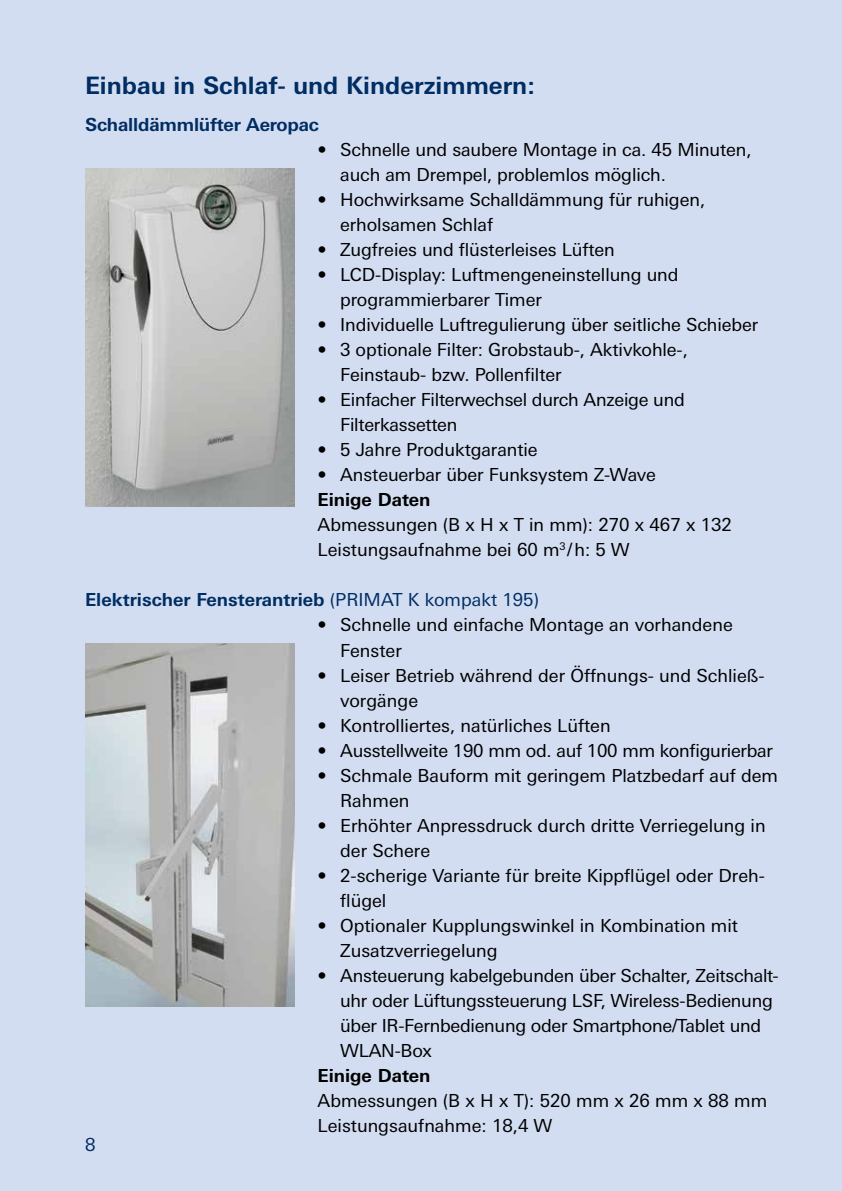
<style>
.page{position:relative;width:842px;height:1191px;background:#d3ddf2}
.page>*{position:absolute;margin:0;border:0;box-sizing:border-box;transform-origin:0 0}
.t1{font:700 24px "LT Univers Basic";color:#002d62}
.t2{font:18px/25px "LT Univers Basic";letter-spacing:-.005em;color:#000}
.t3{font:700 18px "LT Univers Basic";letter-spacing:-.01em;color:#002d62}
.t4{font:700 18px "LT Univers Basic";color:#000}
.t5{font:18px "LT Univers Basic";color:#002d62}
.s1{font-weight:400}
</style>
<div class="page">
<img style="left:85px;top:169px;width:210px;height:337px">
<img style="left:85px;top:644px;width:210px;height:362px">
<hr style="left:0;top:1131px;width:1px;height:60px;background:#002d62">
<h1 class="t1" style="left:85px;top:71px;width:451px">Einbau in Schlaf- und Kinderzimmern:</h1>
<p class="t3" style="left:85px;top:114px;width:235px">Schalldämmlüfter Aeropac</p>
<p class="t2" style="left:340px;top:137px;width:413px;text-indent:-23px">• Schnelle und saubere Montage in ca. 45 Minuten, auch am Drempel, problemlos möglich.</p>
<p class="t2" style="left:340px;top:187px;width:366px;text-indent:-23px">• Hochwirksame Schalldämmung für ruhigen, erholsamen Schlaf</p>
<p class="t2" style="left:317px;top:237px;width:299px">• Zugfreies und flüsterleises Lüften</p>
<p class="t2" style="left:340px;top:262px;width:340px;text-indent:-23px">• LCD-Display: Luftmengeneinstellung und programmierbarer Timer</p>
<p class="t2" style="left:317px;top:312px;width:442px">• Individuelle Luftregulierung über seitliche Schieber</p>
<p class="t2" style="left:340px;top:337px;width:349px;text-indent:-23px">• 3 optionale Filter: Grobstaub-, Aktivkohle-,<br>Feinstaub- bzw. Pollenfilter</p>
<p class="t2" style="left:340px;top:387px;width:346px;text-indent:-23px">• Einfacher Filterwechsel durch Anzeige und<br>Filterkassetten</p>
<p class="t2" style="left:317px;top:437px;width:222px">• 5 Jahre Produktgarantie</p>
<p class="t2" style="left:317px;top:462px;width:340px">• Ansteuerbar über Funksystem Z-Wave</p>
<p class="t4" style="left:317px;top:489px;width:115px">Einige Daten</p>
<p class="t2" style="left:317px;top:512px;width:416px">Abmessungen (B x H x T in mm): 270 x 467 x 132<br>Leistungsaufnahme bei 60 m<sup>3</sup>/h: 5 W</p>
<p class="t3" style="left:85px;top:589px;width:456px">Elektrischer Fensterantrieb <span class="s1">(PRIMAT K kompakt 195)</span></p>
<p class="t5" style="left:85px;top:1134px;width:12px">8</p>
<p class="t2" style="left:340px;top:612px;width:394px;text-indent:-23px">• Schnelle und einfache Montage an vorhandene<br>Fenster</p>
<p class="t2" style="left:340px;top:662px;width:426px;text-indent:-23px">• Leiser Betrieb während der Öffnungs- und Schließ&shy;vorgänge</p>
<p class="t2" style="left:317px;top:712px;width:295px">• Kontrolliertes, natürliches Lüften</p>
<p class="t2" style="left:317px;top:737px;width:457px">• Ausstellweite 190 mm od. auf 100 mm konfigurierbar</p>
<p class="t2" style="left:340px;top:762px;width:439px;text-indent:-23px">• Schmale Bauform mit geringem Platzbedarf auf dem<br>Rahmen</p>
<p class="t2" style="left:340px;top:812px;width:427px;text-indent:-23px">• Erhöhter Anpressdruck durch dritte Verriegelung in der Schere</p>
<p class="t2" style="left:340px;top:862px;width:426px;text-indent:-23px">• 2-scherige Variante für breite Kippflügel oder Dreh&shy;flügel</p>
<p class="t2" style="left:340px;top:912px;width:399px;text-indent:-23px">• Optionaler Kupplungswinkel in Kombination mit<br>Zusatzverriegelung</p>
<p class="t2" style="left:340px;top:962px;width:440px;text-indent:-23px">• Ansteuerung kabelgebunden über Schalter, Zeitschalt&shy;uhr oder Lüftungssteuerung LSF, Wireless-Bedienung über IR-Fernbedienung oder Smartphone/Tablet und WLAN-Box</p>
<p class="t4" style="left:317px;top:1064px;width:115px">Einige Daten</p>
<p class="t2" style="left:317px;top:1087px;width:451px">Abmessungen (B x H x T): 520 mm x 26 mm x 88 mm<br>Leistungsaufnahme: 18,4 W</p>
</div>
